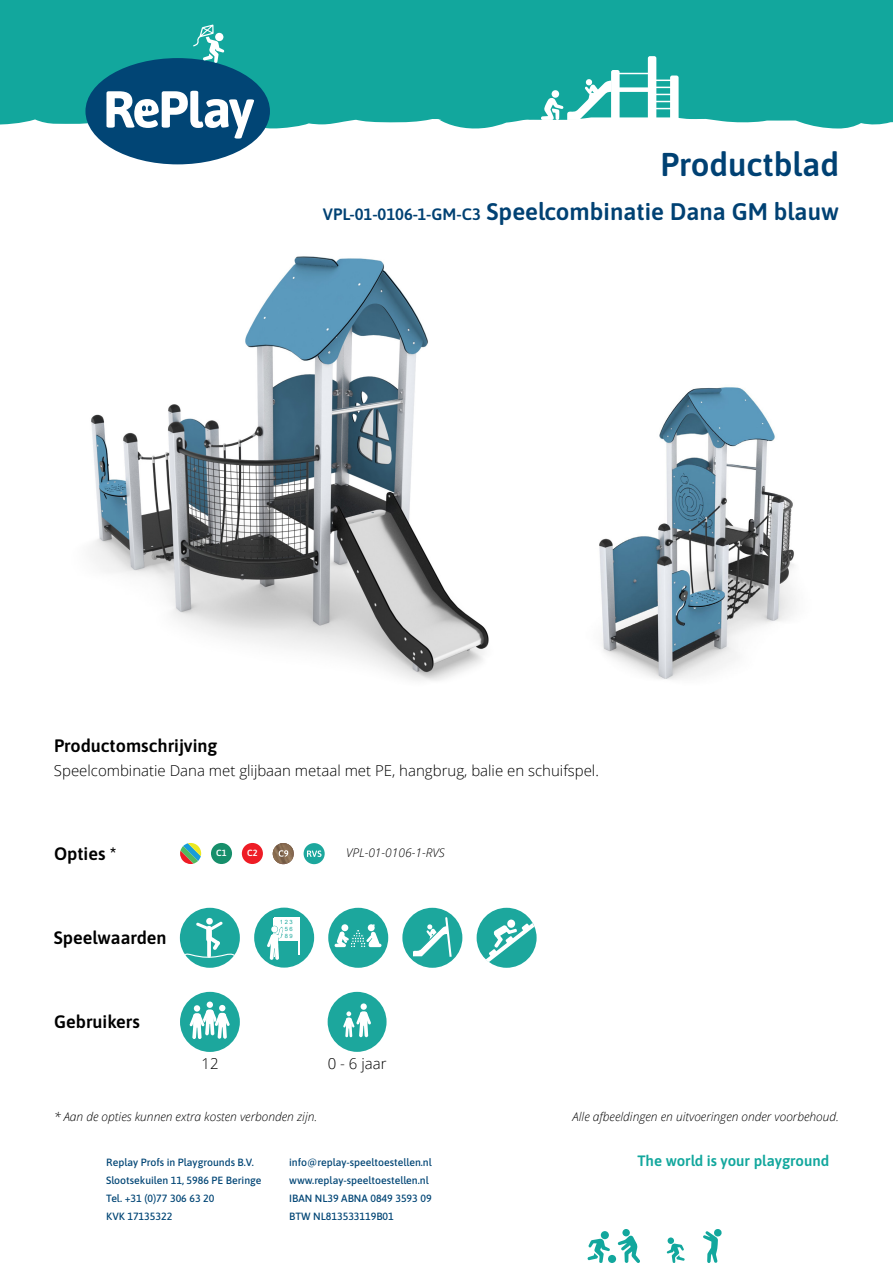
<style>
.page{position:relative;width:893px;height:1263px;background:#fff}
.page>*{position:absolute;margin:0;border:0;box-sizing:border-box;transform-origin:0 0}
.t1{font:600 33px "Asap";color:#004173}
.t2{font:600 24px "Asap";color:#004173}
.t3{font:600 18px "Asap";color:#000}
.t4{font:300 15px "Open Sans";color:#000}
.t5{font:600 15px "Asap";color:#12a79d}
.t6{font:italic 300 12px "Open Sans";color:#000}
.t7{font:500 10.5px/18px "Asap";color:#014575}
.t8{font:600 9px "Asap";color:#fff}
.t9{font:5.85px/6.9px "Arial";color:#1ca79d;text-align:justify}
.s1{font-size:16.5px}
</style>
<div class="page">
<div style="left:0;top:0;width:893px;height:129px;background:#12a79d"></div>
<svg style="left:703px;top:1229px;width:18px;height:34px"></svg>
<div style="left:608px;top:1255px;width:8px;height:8px;background:#12a79d;border-radius:50%"></div>
<div style="left:601px;top:1231px;width:8px;height:8px;background:#12a79d;border-radius:50%"></div>
<svg style="left:587px;top:1238px;width:23px;height:25px"></svg>
<div style="left:668px;top:1237px;width:6px;height:7px;background:#12a79d;border-radius:50%"></div>
<svg style="left:667px;top:1243px;width:18px;height:20px"></svg>
<svg style="left:618px;top:1235px;width:22px;height:28px"></svg>
<div style="left:622px;top:1229px;width:8px;height:7px;background:#12a79d;border-radius:50%"></div>
<svg style="left:85px;top:24px;width:185px;height:140px"></svg>
<hr style="left:615px;top:73px;width:35px;height:1px;background:#fff">
<div style="left:615px;top:87px;width:35px;height:5px;background:#fff"></div>
<svg style="left:648px;top:56px;width:31px;height:64px"></svg>
<svg style="left:541px;top:70px;width:79px;height:50px"></svg>
<div style="left:552px;top:90px;width:7px;height:8px;background:#fff;border-radius:50%"></div>
<img style="left:91px;top:256px;width:398px;height:425px">
<img style="left:599px;top:387px;width:196px;height:293px">
<div style="left:180px;top:992px;width:60px;height:60px;background:#1ca79d;border-radius:50%"></div>
<div style="left:206px;top:1001px;width:7px;height:7px;background:#74c9c3;border-radius:50%"></div>
<div style="left:207px;top:1001px;width:6px;height:7px;background:#fff;border-radius:50%"></div>
<svg style="left:189px;top:1005px;width:41px;height:34px"></svg>
<div style="left:328px;top:992px;width:59px;height:60px;background:#1ca79d;border-radius:50%"></div>
<div style="left:361px;top:1003px;width:6px;height:7px;background:#fff;border-radius:50%"></div>
<svg style="left:343px;top:1011px;width:28px;height:27px"></svg>
<div style="left:304px;top:843px;width:21px;height:21px;background:#1ca79d;border-radius:50%"></div>
<svg style="left:307px;top:850px;width:14px;height:7px"></svg>
<svg style="left:273px;top:843px;width:21px;height:21px"></svg>
<img style="left:273px;top:843px;width:20px;height:20px">
<svg style="left:279px;top:850px;width:9px;height:7px"></svg>
<div style="left:402px;top:908px;width:60px;height:60px;background:#1ca79d;border-radius:50%"></div>
<svg style="left:413px;top:917px;width:39px;height:40px"></svg>
<div style="left:477px;top:908px;width:60px;height:60px;background:#1ca79d;border-radius:50%"></div>
<svg style="left:507px;top:919px;width:8px;height:9px"></svg>
<svg style="left:486px;top:923px;width:48px;height:39px"></svg>
<div style="left:180px;top:908px;width:60px;height:60px;background:#1ca79d;border-radius:50%"></div>
<div style="left:206px;top:926px;width:6px;height:16px;background:#fff;border-radius:3px"></div>
<svg style="left:196px;top:921px;width:27px;height:9px"></svg>
<div style="left:206px;top:918px;width:7px;height:6px;background:#fff;border-radius:50%"></div>
<svg style="left:184px;top:936px;width:52px;height:22px"></svg>
<div style="left:254px;top:908px;width:60px;height:59px;background:#1ca79d;border-radius:50%"></div>
<div style="left:275px;top:918px;width:23px;height:23px;background:#fff"></div>
<hr style="left:298px;top:918px;width:2px;height:37px;background:#fff">
<hr style="left:273px;top:918px;width:2px;height:38px;background:#fff">
<svg style="left:267px;top:927px;width:16px;height:33px"></svg>
<div style="left:328px;top:908px;width:60px;height:60px;background:#1ca79d;border-radius:50%"></div>
<svg style="left:335px;top:924px;width:46px;height:24px"></svg>
<svg style="left:180px;top:843px;width:21px;height:21px"></svg>
<div style="left:211px;top:843px;width:21px;height:21px;background:#178f6b;border-radius:50%"></div>
<div style="left:242px;top:843px;width:21px;height:21px;background:#ee1c25;border-radius:50%"></div>
<h1 class="t1" style="left:660px;top:142px;width:180px">Productblad</h1>
<p class="t2" style="left:323px;top:195px;width:518px"><span class="s1">VPL-01-0106-1-GM-C3</span> Speelcombinatie Dana GM blauw</p>
<h3 class="t3" style="left:54px;top:733px;width:165px">Productomschrijving</h3>
<p class="t4" style="left:54px;top:761px;width:546px">Speelcombinatie Dana met glijbaan metaal met PE, hangbrug, balie en schuifspel.</p>
<h3 class="t3" style="left:54px;top:841px;width:64px">Opties *</h3>
<h3 class="t3" style="left:54px;top:925px;width:114px">Speelwaarden</h3>
<h3 class="t3" style="left:54px;top:1009px;width:87px">Gebruikers</h3>
<p class="t8" style="left:216px;top:847px;width:12px">C1</p>
<p class="t8" style="left:247px;top:847px;width:12px">C2</p>
<p class="t9" style="left:280px;top:918px;width:14px">1 2 3<br>4 5 6<br>7 8 9</p>
<p class="t6" style="left:346px;top:844px;width:100px">VPL-01-0106-1-RVS</p>
<p class="t4" style="left:201px;top:1053px;width:19px">12</p>
<p class="t4" style="left:328px;top:1053px;width:60px">0 - 6 jaar</p>
<p class="t6" style="left:54px;top:1108px;width:265px">* Aan de opties kunnen extra kosten verbonden zijn.</p>
<p class="t6" style="left:573px;top:1108px;width:268px">Alle afbeeldingen en uitvoeringen onder voorbehoud.</p>
<p class="t7" style="left:106px;top:1153px;width:157px">Replay Profs in Playgrounds B.V.<br>Slootsekuilen 11, 5986 PE Beringe<br>Tel. +31 (0)77 306 63 20<br>KVK 17135322</p>
<p class="t7" style="left:289px;top:1153px;width:144px">info@replay-speeltoestellen.nl www.replay-speeltoestellen.nl<br>IBAN NL39 ABNA 0849 3593 09<br>BTW NL813533119B01</p>
<h3 class="t5" style="left:638px;top:1151px;width:193px">The world is your playground</h3>
</div>
